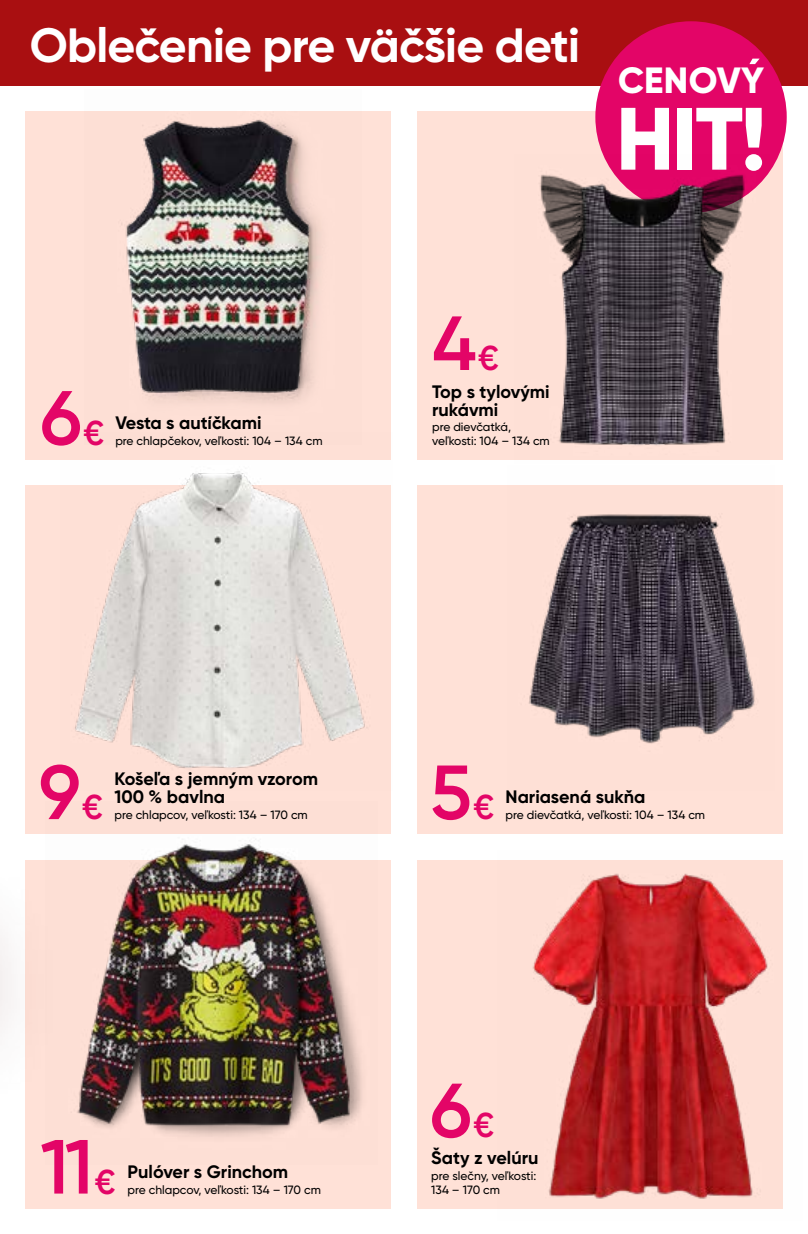
<style>
.page{position:relative;width:808px;height:1234px;background:#fff}
.page>*{position:absolute;margin:0;border:0;box-sizing:border-box;transform-origin:0 0}
.t1{font:800 88.2px "Gilroy";color:#fff}
.t2{font:600 76.5px "Gilroy";color:#e30567}
.t3{font:700 48px "Gilroy";letter-spacing:-.015em;color:#fff}
.t4{font:800 36.45px "Gilroy";letter-spacing:.01em;color:#fff}
.t5{font:700 18px/18px "Gilroy";color:#000}
.t6{font:500 12px/13.5px "Gilroy";color:#000}
.s1{font-size:34.5px}
</style>
<div class="page">
<div style="left:26px;top:859px;width:365px;height:349px;background:#ffe1d7"></div>
<div style="left:417px;top:111px;width:365px;height:348px;background:#ffe1d7"></div>
<div style="left:26px;top:111px;width:365px;height:348px;background:#ffe1d7"></div>
<div style="left:417px;top:485px;width:365px;height:348px;background:#ffe1d7"></div>
<div style="left:26px;top:485px;width:365px;height:348px;background:#ffe1d7"></div>
<div style="left:417px;top:859px;width:365px;height:349px;background:#ffe1d7"></div>
<div style="left:0;top:0;width:808px;height:85px;background:#a90f11"></div>
<img style="left:61px;top:459px;width:330px;height:309px">
<img style="left:497px;top:859px;width:286px;height:350px">
<img style="left:68px;top:833px;width:309px;height:304px">
<img style="left:529px;top:514px;width:226px;height:230px">
<img style="left:121px;top:119px;width:202px;height:285px">
<div style="left:595px;top:21px;width:192px;height:192px;background:#e30567;border-radius:50%"></div>
<svg style="left:749px;top:59px;width:10px;height:5px"></svg>
<img style="left:515px;top:155px;width:254px;height:305px">
<div style="left:0;top:833px;width:68px;height:287px;background:#500800;opacity:.46"></div>
<h3 class="t3" style="left:30px;top:15px;width:552px">Oblečenie pre väčšie deti</h3>
<h3 class="t4" style="left:618px;top:58px;width:148px">CENOVY</h3>
<h1 class="t1" style="left:616px;top:83px;width:152px">HIT!</h1>
<h2 class="t2" style="left:40px;top:370px;width:66px">6<span class="s1">€</span></h2>
<h3 class="t5" style="left:115px;top:413px;width:148px">Vesta s autíčkami</h3>
<p class="t6" style="left:115px;top:433px;width:209px">pre chlapčekov, veľkosti: 104 – 134 cm</p>
<h2 class="t2" style="left:432px;top:296px;width:68px">4<span class="s1">€</span></h2>
<h3 class="t5" style="left:432px;top:382px;width:119px">Top s tylovými rukávmi</h3>
<p class="t6" style="left:432px;top:420px;width:119px">pre dievčatká, veľkosti: 104 – 134 cm</p>
<h2 class="t2" style="left:39px;top:744px;width:66px">9<span class="s1">€</span></h2>
<h3 class="t5" style="left:114px;top:769px;width:205px">Košeľa s jemným vzorom<br>100 % bavlna</h3>
<p class="t6" style="left:114px;top:807px;width:195px">pre chlapcov, veľkosti: 134 – 170 cm</p>
<h2 class="t2" style="left:40px;top:1118px;width:77px">11<span class="s1">€</span></h2>
<h3 class="t5" style="left:128px;top:1162px;width:162px">Pulóver s Grinchom</h3>
<p class="t6" style="left:128px;top:1182px;width:195px">pre chlapcov, veľkosti: 134 – 170 cm</p>
<h2 class="t2" style="left:430px;top:744px;width:66px">5<span class="s1">€</span></h2>
<h3 class="t5" style="left:505px;top:787px;width:141px">Nariasená sukňa</h3>
<p class="t6" style="left:505px;top:807px;width:201px">pre dievčatká, veľkosti: 104 – 134 cm</p>
<h2 class="t2" style="left:430px;top:1062px;width:66px">6<span class="s1">€</span></h2>
<h3 class="t5" style="left:431px;top:1148px;width:109px">Šaty z velúru</h3>
<p class="t6" style="left:431px;top:1168px;width:107px">pre slečny, veľkosti:<br>134 – 170 cm</p>
</div>
